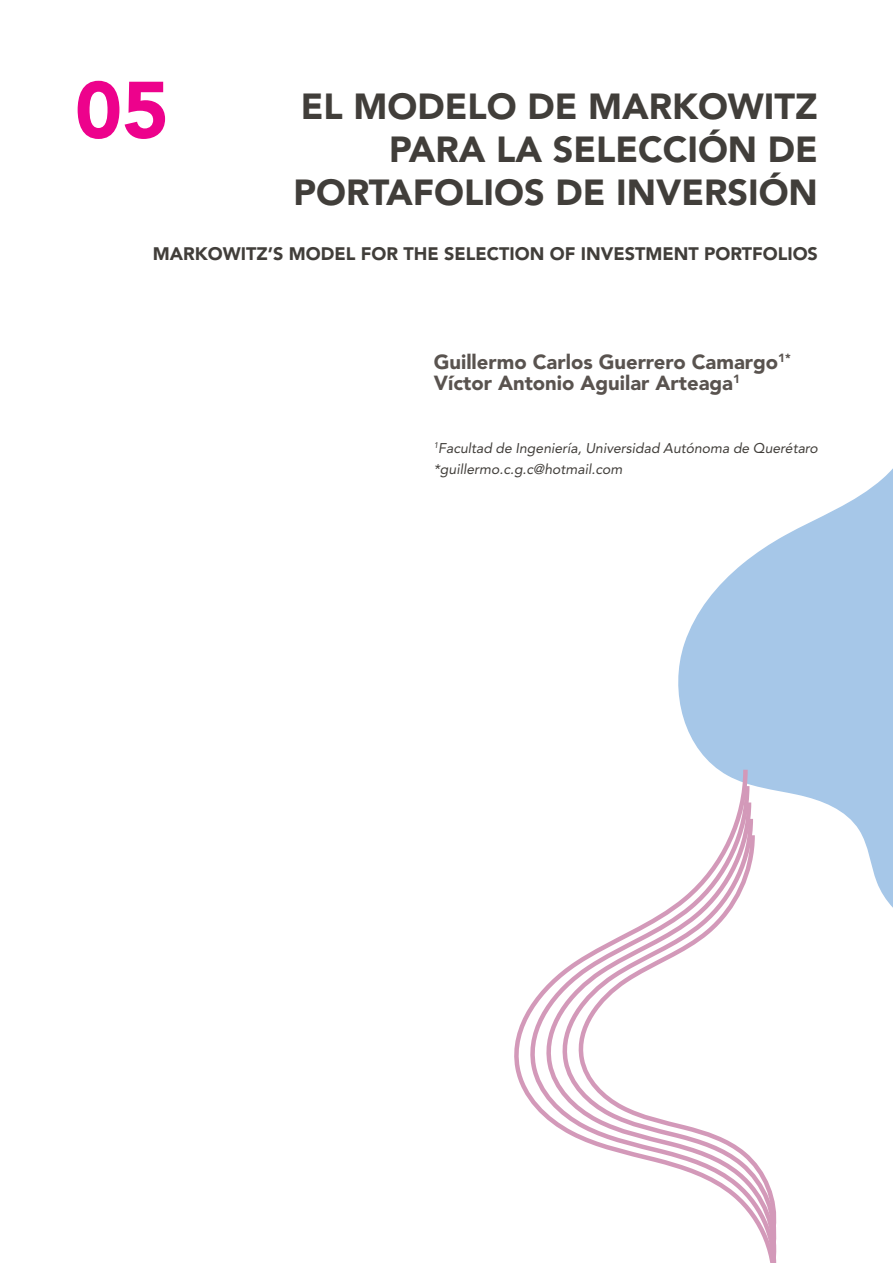
<style>
.page{position:relative;width:893px;height:1263px;background:#fff}
.page>*{position:absolute;margin:0;border:0;box-sizing:border-box;transform-origin:0 0}
.Número_Artículo{font:900 79.5px "Avenir LT Std";color:#ed028c}
.TÍTULO_ARTÍCULO{font:900 36px/43.2px "Avenir LT Std";color:#413e3a;text-align:right}
.Autores{font:900 20.25px "Avenir LT Std";color:#59534f}
.Título_en_inglés_niv{font:900 18px "Avenir LT Std";color:#413e3a}
.Datos_autor_portadil{font:italic 14.1px "Avenir LT Std";color:#413e3a}
</style>
<div class="page">
<svg style="left:678px;top:468px;width:215px;height:440px;fill:#a6c7e8"></svg>
<svg style="left:514px;top:765px;width:264px;height:330px"></svg>
<svg style="left:526px;top:781px;width:251px;height:335px"></svg>
<svg style="left:543px;top:798px;width:234px;height:465px"></svg>
<svg style="left:559px;top:814px;width:218px;height:435px"></svg>
<svg style="left:576px;top:831px;width:201px;height:402px"></svg>
<p class="Número_Artículo" style="left:75px;top:62px;width:96px">05</p>
<p class="TÍTULO_ARTÍCULO" style="left:293px;top:84px;width:526px">EL MODELO DE MARKOWITZ<br>PARA LA SELECCIÓN DE<br>PORTAFOLIOS DE INVERSIÓN</p>
<p class="Título_en_inglés_niv" style="left:153px;top:243px;width:667px">MARKOWITZ’S MODEL FOR THE SELECTION OF INVESTMENT PORTFOLIOS</p>
<p class="Autores" style="left:434px;top:350px;width:359px">Guillermo Carlos Guerrero Camargo<sup>1*</sup></p>
<p class="Autores" style="left:434px;top:371px;width:308px">Víctor Antonio Aguilar Arteaga<sup>1</sup></p>
<p class="Datos_autor_portadil" style="left:434px;top:440px;width:386px"><sup>1</sup>Facultad de Ingeniería, Universidad Autónoma de Querétaro</p>
<p class="Datos_autor_portadil" style="left:434px;top:461px;width:190px">*guillermo.c.g.c@hotmail.com</p>
</div>
